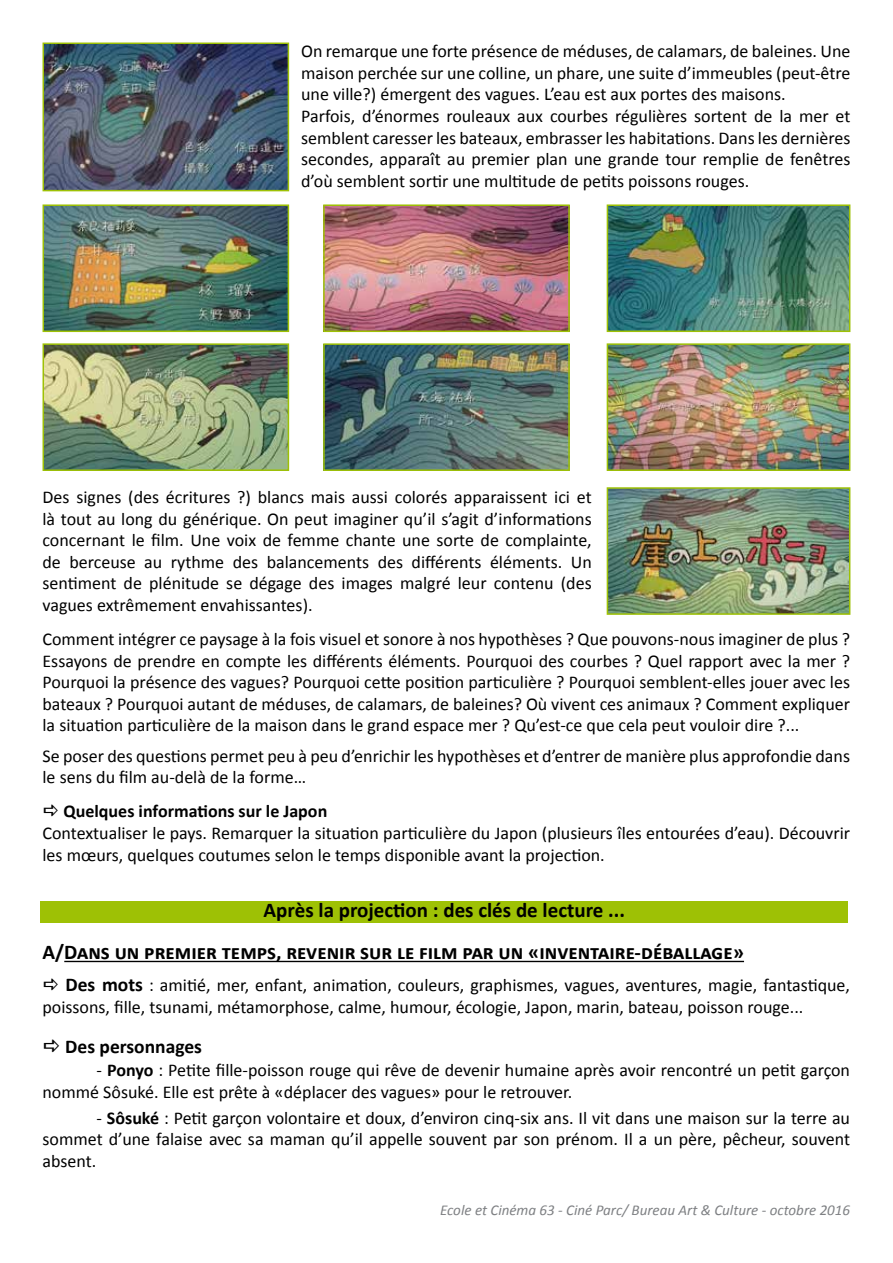
<style>
.page{position:relative;width:893px;height:1263px;background:#fff}
.page>*{position:absolute;margin:0;border:0;box-sizing:border-box;transform-origin:0 0}
.t1{font:700 21px/42px "Calibri";color:#000}
.t2{font:700 19.5px "Calibri";color:#000}
.t3{font:18px/21.6px "Calibri";color:#000}
.t4{font:700 18px "Calibri";color:#000}
.t5{font:italic 15px "Calibri";color:#7e8083}
.s1{font-weight:700;font-size:19.5px}
.s2{font-weight:700}
</style>
<div class="page">
<img style="left:46px;top:46px;width:240px;height:142px">
<div style="left:43px;top:43px;width:246px;height:148px;border:2px solid #9ec105"></div>
<img style="left:326px;top:207px;width:241px;height:122px">
<div style="left:323px;top:204px;width:247px;height:128px;border:2px solid #9ec105"></div>
<img style="left:610px;top:207px;width:237px;height:122px">
<div style="left:607px;top:204px;width:243px;height:128px;border:2px solid #9ec105"></div>
<img style="left:46px;top:346px;width:240px;height:122px">
<div style="left:43px;top:343px;width:246px;height:128px;border:2px solid #9ec105"></div>
<img style="left:326px;top:346px;width:241px;height:122px">
<div style="left:323px;top:343px;width:247px;height:128px;border:2px solid #9ec105"></div>
<img style="left:610px;top:346px;width:237px;height:122px">
<div style="left:607px;top:343px;width:243px;height:128px;border:2px solid #9ec105"></div>
<img style="left:46px;top:207px;width:240px;height:122px">
<div style="left:43px;top:204px;width:246px;height:128px;border:2px solid #9ec105"></div>
<img style="left:610px;top:490px;width:237px;height:122px">
<div style="left:607px;top:487px;width:243px;height:128px;border:2px solid #9ec105"></div>
<div style="left:40px;top:901px;width:808px;height:22px;background:#9ec105"></div>
<hr style="left:64px;top:961px;width:680px;height:1px;background:#000">
<p class="t3" style="left:301px;top:40px;width:551px">On remarque une forte présence de méduses, de calamars, de baleines. Une maison perchée sur une colline, un phare, une suite d’immeubles (peut-être une ville?) émergent des vagues. L’eau est aux portes des maisons.<br>Parfois, d’énormes rouleaux aux courbes régulières sortent de la mer et semblent caresser les bateaux, embrasser les habitations. Dans les dernières secondes, apparaît au premier plan une grande tour remplie de fenêtres d’où semblent sortir une multitude de petits poissons rouges.</p>
<p class="t3" style="left:43px;top:486px;width:551px;text-align:justify">Des signes (des écritures ?) blancs mais aussi colorés apparaissent ici et là tout au long du générique. On peut imaginer qu’il s’agit d’informations concernant le film. Une voix de femme chante une sorte de complainte, de berceuse au rythme des balancements des différents éléments. Un sentiment de plénitude se dégage des images malgré leur contenu (des vagues extrêmement envahissantes).</p>
<p class="t3" style="left:43px;top:628px;width:809px;text-align:justify">Comment intégrer ce paysage à la fois visuel et sonore à nos hypothèses ? Que pouvons-nous imaginer de plus ?<br>Essayons de prendre en compte les différents éléments. Pourquoi des courbes ? Quel rapport avec la mer ?<br>Pourquoi la présence des vagues? Pourquoi cette position particulière ? Pourquoi semblent-elles jouer avec les bateaux ? Pourquoi autant de méduses, de calamars, de baleines? Où vivent ces animaux ? Comment expliquer la situation particulière de la maison dans le grand espace mer ? Qu’est-ce que cela peut vouloir dire ?...</p>
<p class="t3" style="left:43px;top:744px;width:809px">Se poser des questions permet peu à peu d’enrichir les hypothèses et d’entrer de manière plus approfondie dans le sens du film au-delà de la forme…</p>
<p class="t4" style="left:63px;top:799px;width:265px">Quelques informations sur le Japon</p>
<p class="t3" style="left:43px;top:822px;width:809px">Contextualiser le pays. Remarquer la situation particulière du Japon (plusieurs îles entourées d’eau). Découvrir les mœurs, quelques coutumes selon le temps disponible avant la projection.</p>
<p class="t1" style="left:43px;top:888px;width:703px;text-indent:221px">Après la projection : des clés de lecture ...<br>A/Dans un premier temps, revenir sur le film par un «inventaire-déballage»</p>
<p class="t3" style="left:43px;top:974px;width:809px;text-indent:23px"><span class="s1">Des mots</span> : amitié, mer, enfant, animation, couleurs, graphismes, vagues, aventures, magie, fantastique, poissons, fille, tsunami, métamorphose, calme, humour, écologie, Japon, marin, bateau, poisson rouge...</p>
<p class="t2" style="left:65px;top:1033px;width:138px">Des personnages</p>
<p class="t3" style="left:43px;top:1059px;width:809px;text-indent:54px">- <span class="s2">Ponyo</span> : Petite fille-poisson rouge qui rêve de devenir humaine après avoir rencontré un petit garçon nommé Sôsuké. Elle est prête à «déplacer des vagues» pour le retrouver.</p>
<p class="t3" style="left:43px;top:1106px;width:809px;text-align:justify;text-indent:54px">- <span class="s2">Sôsuké</span> : Petit garçon volontaire et doux, d’environ cinq-six ans. Il vit dans une maison sur la terre au sommet d’une falaise avec sa maman qu’il appelle souvent par son prénom. Il a un père, pêcheur, souvent absent.</p>
<p class="t5" style="left:440px;top:1199px;width:412px">Ecole et Cinéma 63 - Ciné Parc/ Bureau Art &amp; Culture - octobre 2016</p>
</div>
